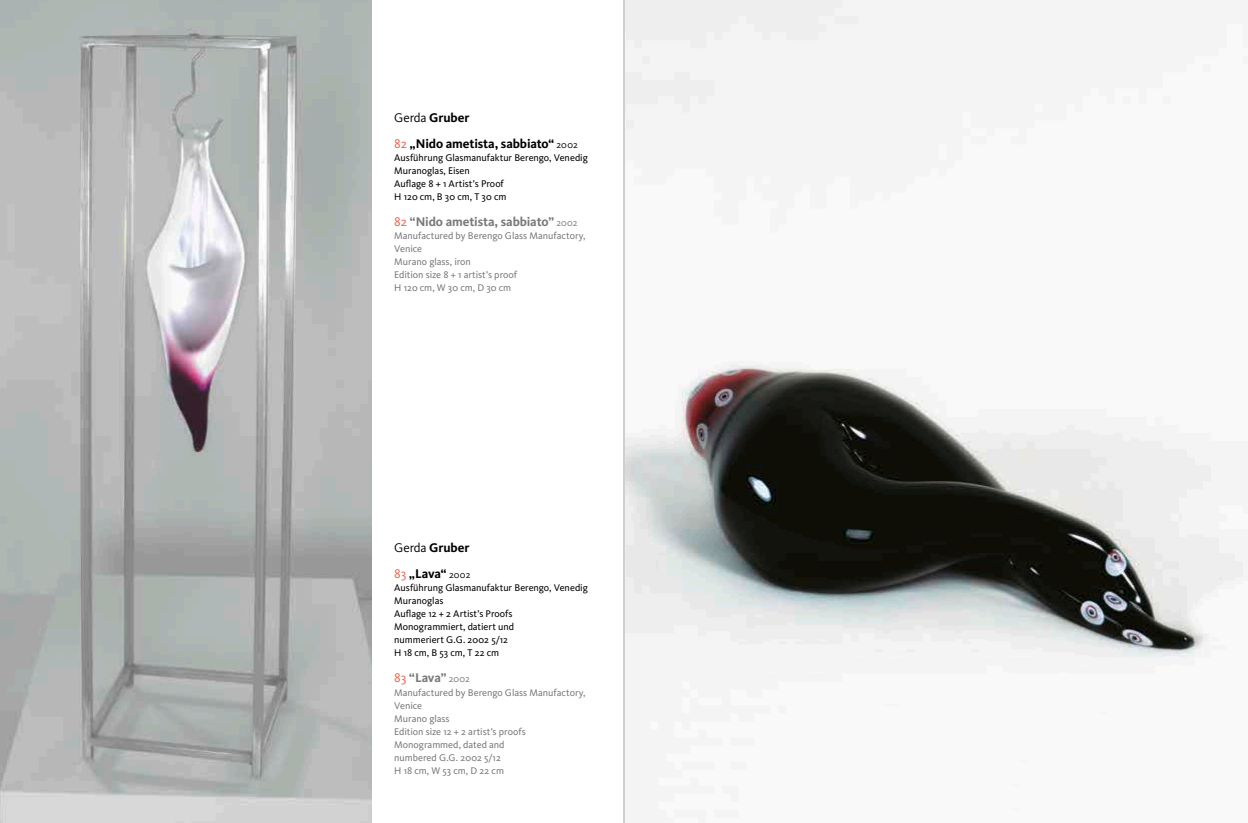
<style>
.page{position:relative;width:1248px;height:823px;background:#fff}
.page>*{position:absolute;margin:0;border:0;box-sizing:border-box;transform-origin:0 0}
.t1{font:700 13px/26px "Kievit";letter-spacing:-.01em;color:#000}
.t2{font:700 13px "Kievit";letter-spacing:-.01em;color:#7a7a7a}
.t3{font:10px/13px "Kievit";letter-spacing:-.005em;color:#7a7a7a}
.t4{font:10px/13px "Kievit";letter-spacing:-.005em;color:#000}
.s1{font-weight:400}
.s2{font-weight:400;color:#ea5c47}
.s3{font-weight:400;font-size:10px}
</style>
<div class="page">
<img style="left:0;top:0;width:371px;height:822px">
<img style="left:625px;top:0;width:622px;height:822px">
<hr style="left:623px;top:0;width:2px;height:822px;background:#cfcfd0">
<h1 class="t1" style="left:394px;top:104px;width:185px"><span class="s1">Gerda</span> Gruber<br><span class="s2">82</span> „Nido ametista, sabbiato“ <span class="s3">2002</span></h1>
<p class="t4" style="left:394px;top:151px;width:195px">Ausführung Glasmanufaktur Berengo, Venedig<br>Muranoglas, Eisen<br>Auflage 8 + 1 Artist’s Proof<br>H 120 cm, B 30 cm, T 30 cm</p>
<h1 class="t2" style="left:394px;top:213px;width:185px"><span class="s2">82</span> “Nido ametista, sabbiato” <span class="s3">2002</span></h1>
<p class="t3" style="left:394px;top:229px;width:193px">Manufactured by Berengo Glass Manufactory,<br>Venice<br>Murano glass, iron<br>Edition size 8 + 1 artist’s proof<br>H 120 cm, W 30 cm, D 30 cm</p>
<h1 class="t1" style="left:394px;top:534px;width:78px"><span class="s1">Gerda</span> Gruber<br><span class="s2">83</span> „Lava“ <span class="s3">2002</span></h1>
<p class="t4" style="left:394px;top:581px;width:195px">Ausführung Glasmanufaktur Berengo, Venedig<br>Muranoglas<br>Auflage 12 + 2 Artist’s Proofs<br>Monogrammiert, datiert und<br>nummeriert G.G. 2002 5/12<br>H 18 cm, B 53 cm, T 22 cm</p>
<h1 class="t2" style="left:394px;top:670px;width:77px"><span class="s2">83</span> “Lava” <span class="s3">2002</span></h1>
<p class="t3" style="left:394px;top:685px;width:193px">Manufactured by Berengo Glass Manufactory,<br>Venice<br>Murano glass<br>Edition size 12 + 2 artist’s proofs<br>Monogrammed, dated and<br>numbered G.G. 2002 5/12<br>H 18 cm, W 53 cm, D 22 cm</p>
</div>
